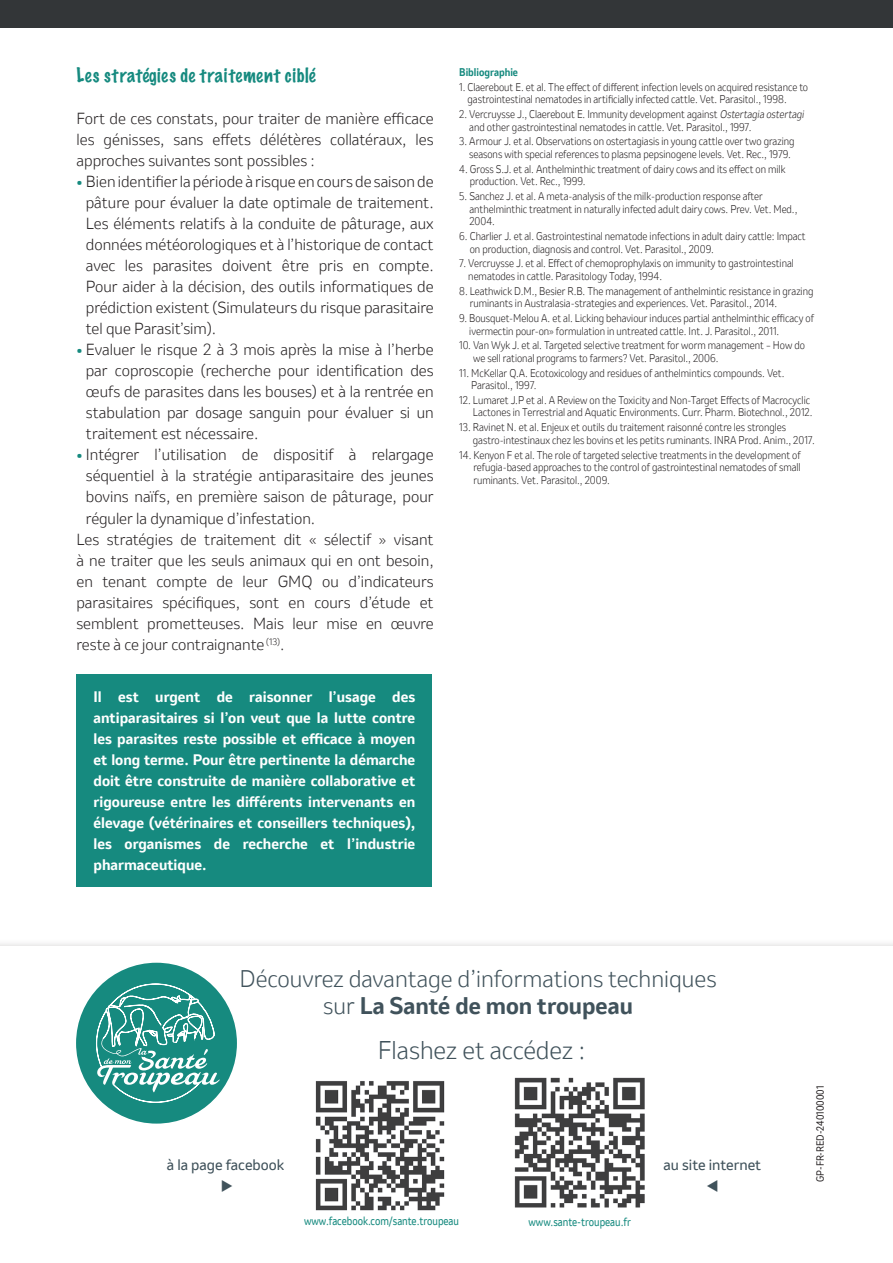
<style>
.page{position:relative;width:893px;height:1263px;background:#fff}
.page>*{position:absolute;margin:0;border:0;box-sizing:border-box;transform-origin:0 0}
.t1{font:300 24px "Invention";color:#40525b}
.t2{font:300 22.5px/27px "Invention";color:#40525b;text-align:center}
.t3{font:100 18px "Marker Felt";letter-spacing:.035em;color:#168a7f}
.t4{font:300 15px/21px "Invention";color:#231f20;text-align:justify}
.t5{font:700 14.25px/21px "Invention";color:#fff;text-align:justify}
.t6{font:14.25px "Invention";color:#40525b}
.t7{font:11.25px "Invention";color:#168a7f;scale:.85 1}
.t8{font:300 10.5px/12.6px "Invention";color:#231f20;scale:.9 1}
.t9{font:700 10.5px "Invention";color:#168a7f;scale:.9 1}
.t10{font:9.75px "Invention";color:#231f20;scale:.9 1}
.s1{font-weight:700;color:#168a7f}
.s2{font-weight:700}
</style>
<div class="page">
<div style="left:0;top:938px;width:893px;height:325px;background:#231f20;opacity:.2"></div>
<div style="left:0;top:946px;width:893px;height:317px;background:#fff"></div>
<div style="left:75px;top:962px;width:163px;height:162px;background:#168a7f;border-radius:81px"></div>
<svg style="left:96px;top:983px;width:124px;height:120px"></svg>
<img style="left:315px;top:1081px;width:130px;height:130px">
<img style="left:514px;top:1077px;width:131px;height:131px">
<div style="left:0;top:0;width:893px;height:27px;background:#333638"></div>
<div style="left:77px;top:674px;width:355px;height:213px;background:#168a7f"></div>
<h3 class="t3" style="left:77px;top:61px;width:240px">Les stratégies de traitement ciblé</h3>
<h3 class="t4" style="left:77px;top:108px;width:359px">Fort de ces constats, pour traiter de manière efficace les génisses, sans effets délétères collatéraux, les approches suivantes sont possibles :</h3>
<p class="t4" style="left:86px;top:171px;width:349px;text-indent:-9px"><span class="s1">•</span> Bien identifier la période à risque en cours de saison de pâture pour évaluer la date optimale de traitement.<br>Les éléments relatifs à la conduite de pâturage, aux données météorologiques et à l’historique de contact avec les parasites doivent être pris en compte.<br>Pour aider à la décision, des outils informatiques de prédiction existent (Simulateurs du risque parasitaire tel que Parasit’sim).</p>
<h3 class="t4" style="left:86px;top:339px;width:349px;text-indent:-9px"><span class="s1">•</span> Evaluer le risque 2 à 3 mois après la mise à l’herbe par coproscopie (recherche pour identification des œufs de parasites dans les bouses) et à la rentrée en stabulation par dosage sanguin pour évaluer si un traitement est nécessaire.</h3>
<h3 class="t4" style="left:77px;top:444px;width:359px"><span class="s1">•</span> Intégrer l’utilisation de dispositif à relargage</h3>
<h3 class="t4" style="left:86px;top:465px;width:349px">séquentiel à la stratégie antiparasitaire des jeunes</h3>
<h3 class="t4" style="left:86px;top:486px;width:349px">bovins naïfs, en première saison de pâturage, pour</h3>
<h3 class="t4" style="left:86px;top:507px;width:231px">réguler la dynamique d’infestation.</h3>
<h3 class="t4" style="left:77px;top:528px;width:359px">Les stratégies de traitement dit « sélectif » visant</h3>
<h3 class="t4" style="left:77px;top:549px;width:359px">à ne traiter que les seuls animaux qui en ont besoin,</h3>
<h3 class="t4" style="left:77px;top:570px;width:359px">en tenant compte de leur GMQ ou d’indicateurs</h3>
<h3 class="t4" style="left:77px;top:591px;width:359px">parasitaires spécifiques, sont en cours d’étude et</h3>
<h3 class="t4" style="left:77px;top:612px;width:359px">semblent prometteuses. Mais leur mise en œuvre</h3>
<h3 class="t4" style="left:77px;top:633px;width:210px">reste à ce jour contraignante <sup>(13)</sup>.</h3>
<p class="t5" style="left:94px;top:686px;width:323px">Il est urgent de raisonner l’usage des antiparasitaires si l’on veut que la lutte contre les parasites reste possible et efficace à moyen et long terme. Pour être pertinente la démarche doit être construite de manière collaborative et rigoureuse entre les différents intervenants en élevage (vétérinaires et conseillers techniques), les organismes de recherche et l’industrie pharmaceutique.</p>
<p class="t9" style="left:459px;top:64px;width:67px">Bibliographie</p>
<p class="t8" style="left:468px;top:80px;width:380px;text-indent:-8px">1. Claerebout E. et al. The effect of different infection levels on acquired resistance to gastrointestinal nematodes in artificially infected cattle. Vet. Parasitol., 1998.</p>
<p class="t8" style="left:469px;top:108px;width:376px;text-indent:-10px">2. Vercruysse J., Claerebout E. Immunity development against Ostertagia ostertagi and other gastrointestinal nematodes in cattle. Vet. Parasitol., 1997.</p>
<p class="t8" style="left:469px;top:135px;width:363px;text-indent:-10px">3. Armour J. et al. Observations on ostertagiasis in young cattle over two grazing seasons with special references to plasma pepsinogene levels. Vet. Rec., 1979.</p>
<p class="t8" style="left:470px;top:162px;width:352px;text-indent:-11px">4. Gross S.J. et al. Anthelminthic treatment of dairy cows and its effect on milk production. Vet. Rec., 1999.</p>
<p class="t8" style="left:469px;top:190px;width:366px;text-indent:-10px">5. Sanchez J. et al. A meta-analysis of the milk-production response after anthelminthic treatment in naturally infected adult dairy cows. Prev. Vet. Med.,<br>2004.</p>
<p class="t8" style="left:470px;top:230px;width:375px;text-indent:-10px">6. Charlier J. et al. Gastrointestinal nematode infections in adult dairy cattle: Impact on production, diagnosis and control. Vet. Parasitol., 2009.</p>
<p class="t8" style="left:468px;top:257px;width:363px;text-indent:-9px">7. Vercruysse J. et al. Effect of chemoprophylaxis on immunity to gastrointestinal nematodes in cattle. Parasitology Today, 1994.</p>
<p class="t8" style="left:470px;top:284px;width:383px;text-indent:-11px">8. Leathwick D.M., Besier R.B. The management of anthelmintic resistance in grazing ruminants in Australasia-strategies and experiences. Vet. Parasitol., 2014.</p>
<p class="t8" style="left:469px;top:312px;width:384px;text-indent:-10px">9. Bousquet-Melou A. et al. Licking behaviour induces partial anthelminthic efficacy of ivermectin pour-on» formulation in untreated cattle. Int. J. Parasitol., 2011.</p>
<p class="t8" style="left:473px;top:339px;width:370px;text-indent:-14px">10. Van Wyk J. et al. Targeted selective treatment for worm management – How do we sell rational programs to farmers? Vet. Parasitol., 2006.</p>
<p class="t8" style="left:471px;top:366px;width:350px;text-indent:-12px">11. McKellar Q.A. Ecotoxicology and residues of anthelmintics compounds. Vet.<br>Parasitol., 1997.</p>
<p class="t8" style="left:459px;top:394px;width:394px;text-align:right">12. Lumaret J.P et al. A Review on the Toxicity and Non-Target Effects of Macrocyclic<br>Lactones in Terrestrial and Aquatic Environments. Curr. Pharm. Biotechnol., 2012.</p>
<p class="t8" style="left:473px;top:421px;width:382px;text-indent:-14px">13. Ravinet N. et al. Enjeux et outils du traitement raisonné contre les strongles gastro-intestinaux chez les bovins et les petits ruminants. INRA Prod. Anim., 2017.</p>
<p class="t8" style="left:473px;top:448px;width:365px;text-align:justify;text-indent:-14px">14. Kenyon F et al. The role of targeted selective treatments in the development of refugia-based approaches to the control of gastrointestinal nematodes of small ruminants. Vet. Parasitol., 2009.</p>
<h2 class="t2" style="left:240px;top:964px;width:479px">Découvrez davantage d’informations techniques sur <span class="s2">La Santé de mon troupeau</span></h2>
<h1 class="t1" style="left:378px;top:1033px;width:209px">Flashez et accédez :</h1>
<h3 class="t6" style="left:167px;top:1154px;width:119px">à la page facebook</h3>
<h3 class="t6" style="left:664px;top:1154px;width:99px">au site internet</h3>
<p class="t7" style="left:304px;top:1212px;width:184px">www.facebook.com/sante.troupeau</p>
<p class="t7" style="left:528px;top:1213px;width:122px">www.sante-troupeau.fr</p>
<p class="t10" style="left:813px;top:1182px;width:108px;rotate:-90deg">GP-FR-RED-240100001</p>
</div>
